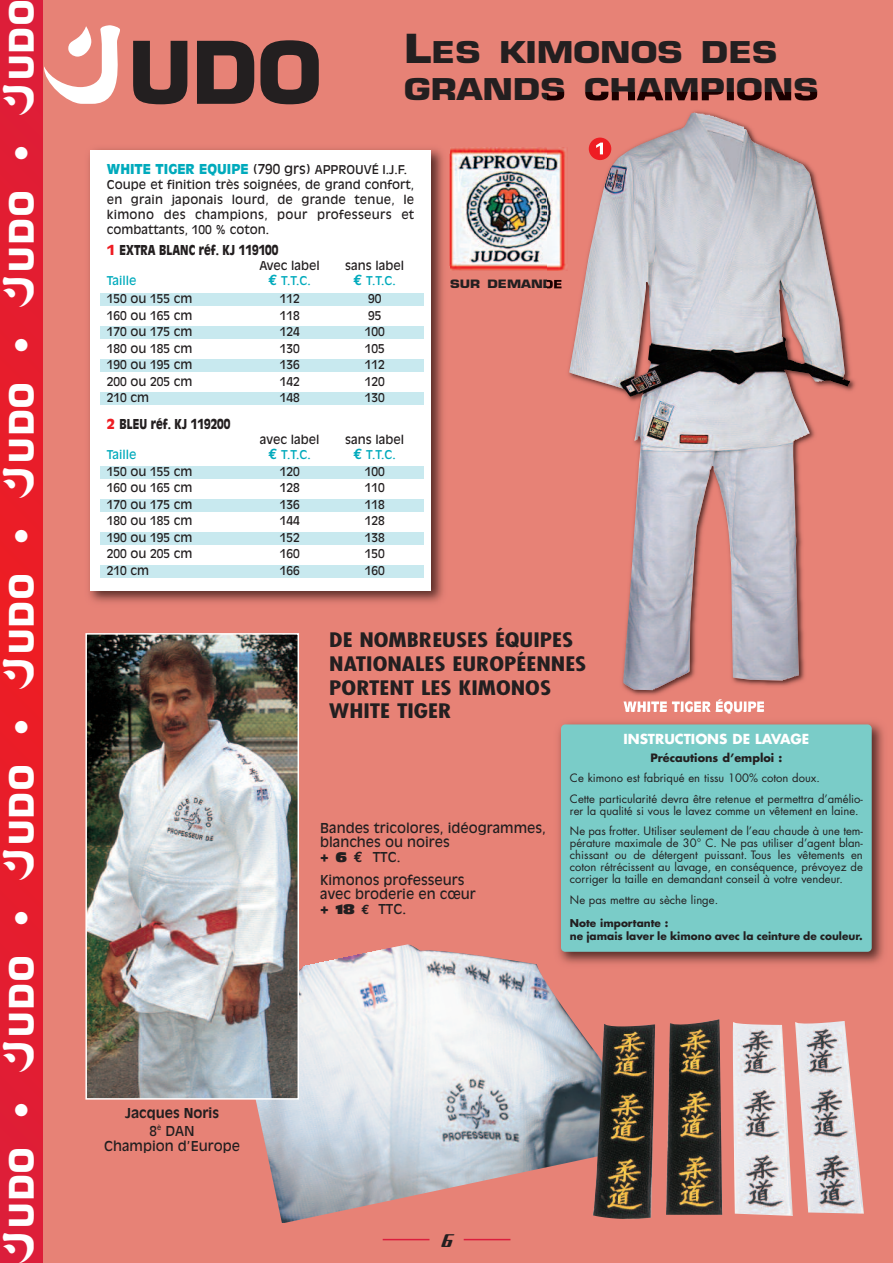
<style>
.page{position:relative;width:893px;height:1263px;background:#e78276}
.page>*{position:absolute;margin:0;border:0;box-sizing:border-box;transform-origin:0 0}
.t1{font:700 84px "Eurostile";color:#231f20}
.t2{font:700 33px "Eurostile";letter-spacing:.065em;color:#fff}
.t3{font:700 29.25px/37.5px "Eurostile";color:#231f20;scale:1.2 1}
.t4{font:700 condensed 19.5px/23.5px "Futura";color:#231f20;scale:1.3 1}
.t5{font:13.5px/14.5px "Antique Olive";color:#231f20}
.t6{font:900 13.5px "Antique Olive";color:#231f20;scale:.8 1}
.t7{font:900 13.5px "Antique Olive";color:#00aabc}
.t8{font:700 13.5px "Futura";color:#fff}
.t9{font:700 13.5px/18px "Antique Olive";color:#231f20;text-align:center}
.t10{font:900 13.5px "Antique Olive";color:#fff}
.t11{font:12px/15px "Antique Olive";color:#231f20;text-align:justify}
.t12{font:12px "Antique Olive";color:#00aabc}
.t13{font:11.25px/12px "Futura";color:#231f20}
.t14{font:700 11.25px "Futura";color:#231f20}
.t15{font:700 11.25px "Eurostile";color:#231f20;scale:1.2 1}
.t16{font:700 10.5px/13.6px "Futura";color:#231f20}
.s1{font-family:"Fujiama SSK";font-weight:400}
.s2{font-family:"Fujiama SSK";font-weight:400;color:#fff}
.s3{font-size:39px}
.s4{font-weight:400;color:#231f20}
.s5{font-weight:400;font-size:12px;color:#231f20}
.s6{color:#ee1d23}
.s7{font-family:"Euro Mono";font-weight:700;font-size:15px}
.s8{font-weight:400}
.s9{font-family:"Antique Olive Nord"}
.s10{font-family:"Euro Mono";font-weight:700}
</style>
<div class="page">
<div style="left:0;top:0;width:43px;height:1263px;background:#e51d2f"></div>
<img style="left:88px;top:148px;width:356px;height:455px">
<div style="left:90px;top:150px;width:341px;height:440px;background:#fff"></div>
<img style="left:237px;top:944px;width:356px;height:279px">
<img style="left:88px;top:636px;width:208px;height:460px">
<div style="left:85px;top:633px;width:214px;height:466px;border:2px solid #fff"></div>
<img style="left:554px;top:722px;width:330px;height:249px">
<div style="left:561px;top:724px;width:311px;height:228px;background:#7accc8;border-radius:4px"></div>
<img style="left:593px;top:1019px;width:271px;height:200px">
<hr style="left:383px;top:1239px;width:46px;height:1px;background:#db1e3d">
<hr style="left:464px;top:1239px;width:46px;height:1px;background:#db1e3d">
<img style="left:547px;top:92px;width:308px;height:603px">
<img style="left:547px;top:92px;width:270px;height:9px">
<img style="left:547px;top:280px;width:14px;height:8px">
<img style="left:623px;top:699px;width:141px;height:11px">
<img style="left:569px;top:112px;width:227px;height:260px">
<div style="left:100px;top:293px;width:323px;height:13px;background:#c8e9ef"></div>
<div style="left:100px;top:326px;width:323px;height:13px;background:#c8e9ef"></div>
<div style="left:100px;top:359px;width:323px;height:13px;background:#c8e9ef"></div>
<div style="left:100px;top:392px;width:323px;height:13px;background:#c8e9ef"></div>
<div style="left:100px;top:466px;width:323px;height:13px;background:#c8e9ef"></div>
<div style="left:100px;top:499px;width:323px;height:13px;background:#c8e9ef"></div>
<div style="left:100px;top:532px;width:323px;height:13px;background:#c8e9ef"></div>
<div style="left:100px;top:565px;width:323px;height:13px;background:#c8e9ef"></div>
<img style="left:449px;top:148px;width:119px;height:123px">
<div style="left:589px;top:138px;width:22px;height:22px;background:#ee1d23;border-radius:50%"></div>
<svg style="left:596px;top:143px;width:7px;height:11px"></svg>
<h2 class="t2" style="left:9px;top:1263px;width:1264px;rotate:-90deg"><span class="s1">J</span>UDO • <span class="s1">J</span>UDO • <span class="s1">J</span>UDO • <span class="s1">J</span>UDO • <span class="s1">J</span>UDO • <span class="s1">J</span>UDO • <span class="s1">J</span>UDO</h2>
<h1 class="t1" style="left:44px;top:41px;width:279px"><span class="s2">J</span>UDO</h1>
<h3 class="t3" style="left:404px;top:36px;width:347px"><span class="s3">L</span>ES KIMONOS DES<br>GRANDS CHAMPIONS</h3>
<p class="t7" style="left:107px;top:164px;width:302px">WHITE TIGER EQUIPE <span class="s4">(790 grs)</span> <span class="s5">APPROUVÉ I.J.F.</span></p>
<p class="t11" style="left:107px;top:178px;width:309px">Coupe et finition très soignées, de grand confort, en grain japonais lourd, de grande tenue, le kimono des champions, pour professeurs et combattants, 100 % coton.</p>
<p class="t6" style="left:107px;top:245px;width:216px"><span class="s6">1</span> EXTRA BLANC réf. KJ 119100</p>
<p class="t11" style="left:259px;top:259px;width:62px">Avec label</p>
<p class="t11" style="left:345px;top:259px;width:61px">sans label</p>
<p class="t12" style="left:107px;top:276px;width:31px">Taille</p>
<p class="t12" style="left:269px;top:276px;width:44px"><span class="s7">€</span> T.T.C.</p>
<p class="t12" style="left:354px;top:276px;width:44px"><span class="s7">€</span> T.T.C.</p>
<p class="t11" style="left:107px;top:292px;width:87px">150 ou 155 cm</p>
<p class="t11" style="left:280px;top:292px;width:22px">112</p>
<p class="t11" style="left:368px;top:292px;width:15px">90</p>
<p class="t11" style="left:107px;top:309px;width:87px">160 ou 165 cm</p>
<p class="t11" style="left:280px;top:309px;width:22px">118</p>
<p class="t11" style="left:368px;top:309px;width:15px">95</p>
<p class="t11" style="left:107px;top:325px;width:87px">170 ou 175 cm</p>
<p class="t11" style="left:280px;top:325px;width:22px">124</p>
<p class="t11" style="left:365px;top:325px;width:22px">100</p>
<p class="t11" style="left:107px;top:342px;width:87px">180 ou 185 cm</p>
<p class="t11" style="left:280px;top:342px;width:22px">130</p>
<p class="t11" style="left:365px;top:342px;width:22px">105</p>
<p class="t11" style="left:107px;top:358px;width:87px">190 ou 195 cm</p>
<p class="t11" style="left:280px;top:358px;width:22px">136</p>
<p class="t11" style="left:365px;top:358px;width:22px">112</p>
<p class="t11" style="left:107px;top:375px;width:87px">200 ou 205 cm</p>
<p class="t11" style="left:280px;top:375px;width:22px">142</p>
<p class="t11" style="left:365px;top:375px;width:22px">120</p>
<p class="t11" style="left:107px;top:391px;width:44px">210 cm</p>
<p class="t11" style="left:280px;top:391px;width:22px">148</p>
<p class="t11" style="left:365px;top:391px;width:22px">130</p>
<p class="t6" style="left:107px;top:419px;width:156px"><span class="s6">2</span> BLEU réf. KJ 119200</p>
<p class="t11" style="left:260px;top:433px;width:61px">avec label</p>
<p class="t11" style="left:345px;top:433px;width:61px">sans label</p>
<p class="t12" style="left:107px;top:450px;width:31px">Taille</p>
<p class="t12" style="left:269px;top:450px;width:44px"><span class="s7">€</span> T.T.C.</p>
<p class="t12" style="left:354px;top:450px;width:44px"><span class="s7">€</span> T.T.C.</p>
<p class="t11" style="left:107px;top:465px;width:87px">150 ou 155 cm</p>
<p class="t11" style="left:280px;top:465px;width:22px">120</p>
<p class="t11" style="left:365px;top:465px;width:22px">100</p>
<p class="t11" style="left:107px;top:481px;width:87px">160 ou 165 cm</p>
<p class="t11" style="left:280px;top:481px;width:22px">128</p>
<p class="t11" style="left:365px;top:481px;width:22px">110</p>
<p class="t11" style="left:107px;top:498px;width:87px">170 ou 175 cm</p>
<p class="t11" style="left:280px;top:498px;width:22px">136</p>
<p class="t11" style="left:365px;top:498px;width:22px">118</p>
<p class="t11" style="left:107px;top:514px;width:87px">180 ou 185 cm</p>
<p class="t11" style="left:280px;top:514px;width:22px">144</p>
<p class="t11" style="left:365px;top:514px;width:22px">128</p>
<p class="t11" style="left:107px;top:531px;width:87px">190 ou 195 cm</p>
<p class="t11" style="left:280px;top:531px;width:22px">152</p>
<p class="t11" style="left:365px;top:531px;width:22px">138</p>
<p class="t11" style="left:107px;top:547px;width:87px">200 ou 205 cm</p>
<p class="t11" style="left:280px;top:547px;width:22px">160</p>
<p class="t11" style="left:365px;top:547px;width:22px">150</p>
<p class="t11" style="left:107px;top:564px;width:44px">210 cm</p>
<p class="t11" style="left:280px;top:564px;width:22px">166</p>
<p class="t11" style="left:365px;top:564px;width:22px">160</p>
<p class="t15" style="left:450px;top:280px;width:95px">SUR DEMANDE</p>
<p class="t9" style="left:125px;top:1104px;width:96px">Jacques Noris<br><span class="s8">8</span><sup>è</sup> <span class="s8">DAN</span></p>
<p class="t5" style="left:104px;top:1139px;width:138px">Champion d’Europe</p>
<h3 class="t4" style="left:329px;top:630px;width:199px">DE NOMBREUSES ÉQUIPES<br>NATIONALES EUROPÉENNES<br>PORTENT LES KIMONOS<br>WHITE TIGER</h3>
<p class="t10" style="left:623px;top:701px;width:143px">WHITE TIGER ÉQUIPE</p>
<p class="t8" style="left:623px;top:733px;width:187px">INSTRUCTIONS DE LAVAGE</p>
<p class="t14" style="left:650px;top:752px;width:134px">Précautions d’emploi :</p>
<p class="t13" style="left:570px;top:769px;width:294px;line-height:20.5px">Ce kimono est fabriqué en tissu 100% coton doux.<br>Cette particularité devra être retenue et permettra d’amélio-</p>
<p class="t13" style="left:570px;top:801px;width:294px;line-height:20.5px">rer la qualité si vous le lavez comme un vêtement en laine.<br>Ne pas frotter. Utiliser seulement de l’eau chaude à une tem-</p>
<p class="t13" style="left:570px;top:838px;width:294px;text-align:justify">pérature maximale de 30° C. Ne pas utiliser d’agent blan&shy;chissant ou de détergent puissant. Tous les vêtements en coton rétrécissent au lavage, en conséquence, prévoyez de corriger la taille en demandant conseil à votre vendeur.</p>
<p class="t13" style="left:570px;top:895px;width:150px">Ne pas mettre au sèche linge.</p>
<p class="t16" style="left:570px;top:917px;width:294px">Note importante :<br>ne jamais laver le kimono avec la ceinture de couleur.</p>
<p class="t5" style="left:320px;top:821px;width:227px">Bandes tricolores, idéogrammes, blanches ou noires<br><span class="s9">+ 6</span> <span class="s7">€</span> TTC.</p>
<p class="t5" style="left:320px;top:873px;width:157px">Kimonos professeurs avec broderie en cœur <span class="s9">+ 18</span> <span class="s10">€</span> TTC.</p>
</div>
